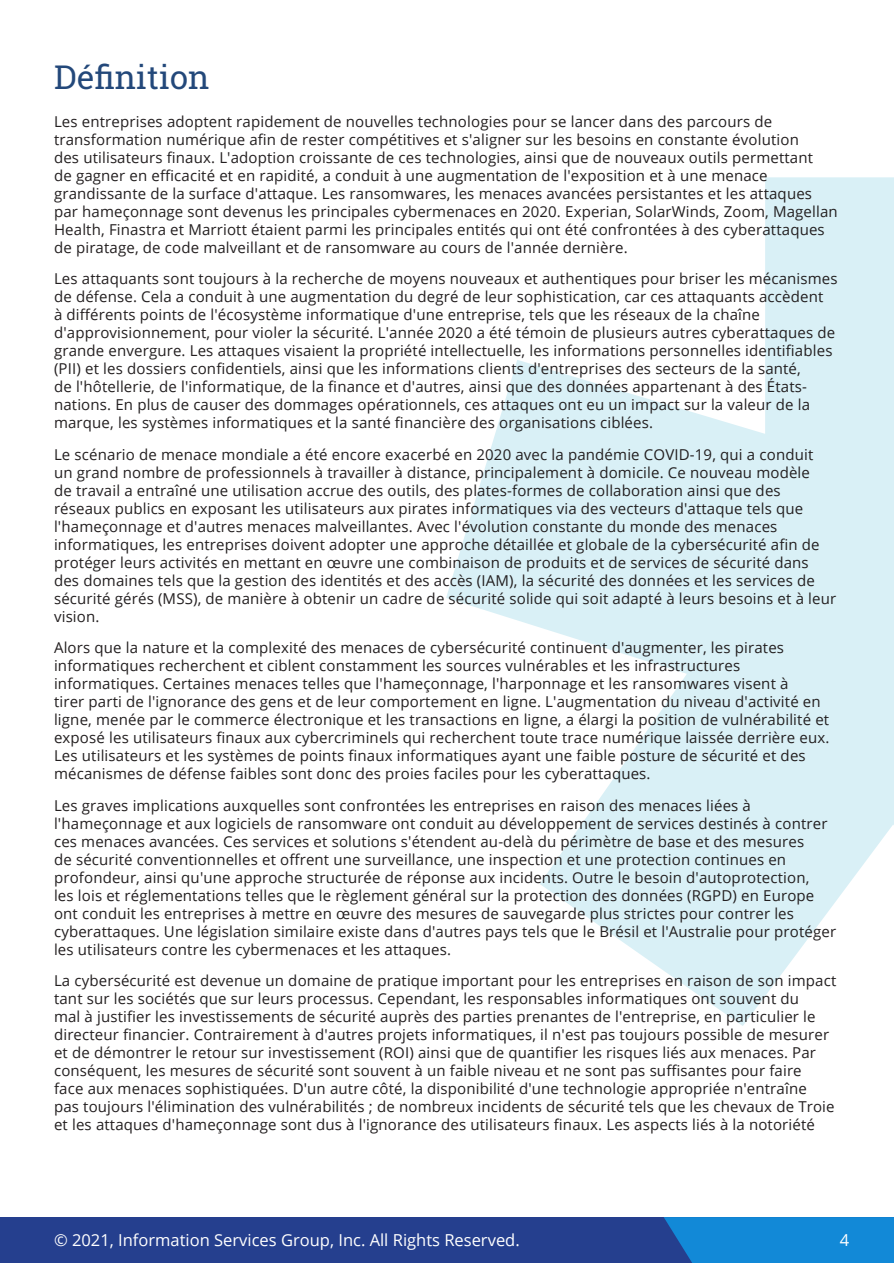
<style>
.page{position:relative;width:894px;height:1263px;background:#fff}
.page>*{position:absolute;margin:0;border:0;box-sizing:border-box;transform-origin:0 0}
.t1{font:33px "Roboto Slab";color:#23487a}
.t2{font:16.5px "Open Sans";color:#fff}
.t3{font:15px/18px "Open Sans";letter-spacing:.01em;color:#231f20}
</style>
<div class="page">
<svg style="left:446px;top:177px;width:447px;height:849px;fill:#d9f0f6"></svg>
<div style="left:1px;top:1217px;width:892px;height:46px;background:#253f8e"></div>
<div style="left:664px;top:1217px;width:229px;height:46px;background:#1289d7"></div>
<p class="t1" style="left:54px;top:54px;width:157px">Définition</p>
<p class="t3" style="left:54px;top:112px;width:784px">Les entreprises adoptent rapidement de nouvelles technologies pour se lancer dans des parcours de transformation numérique afin de rester compétitives et s'aligner sur les besoins en constante évolution<br>des utilisateurs finaux. L'adoption croissante de ces technologies, ainsi que de nouveaux outils permettant<br>de gagner en efficacité et en rapidité, a conduit à une augmentation de l'exposition et à une menace grandissante de la surface d'attaque. Les ransomwares, les menaces avancées persistantes et les attaques par hameçonnage sont devenus les principales cybermenaces en 2020. Experian, SolarWinds, Zoom, Magellan Health, Finastra et Marriott étaient parmi les principales entités qui ont été confrontées à des cyberattaques de piratage, de code malveillant et de ransomware au cours de l'année dernière.</p>
<p class="t3" style="left:54px;top:269px;width:784px">Les attaquants sont toujours à la recherche de moyens nouveaux et authentiques pour briser les mécanismes de défense. Cela a conduit à une augmentation du degré de leur sophistication, car ces attaquants accèdent<br>à différents points de l'écosystème informatique d'une entreprise, tels que les réseaux de la chaîne d'approvisionnement, pour violer la sécurité. L'année 2020 a été témoin de plusieurs autres cyberattaques de grande envergure. Les attaques visaient la propriété intellectuelle, les informations personnelles identifiables (PII) et les dossiers confidentiels, ainsi que les informations clients d'entreprises des secteurs de la santé,<br>de l'hôtellerie, de l'informatique, de la finance et d'autres, ainsi que des données appartenant à des États&shy;nations. En plus de causer des dommages opérationnels, ces attaques ont eu un impact sur la valeur de la marque, les systèmes informatiques et la santé financière des organisations ciblées.</p>
<p class="t3" style="left:54px;top:445px;width:783px">Le scénario de menace mondiale a été encore exacerbé en 2020 avec la pandémie COVID-19, qui a conduit<br>un grand nombre de professionnels à travailler à distance, principalement à domicile. Ce nouveau modèle<br>de travail a entraîné une utilisation accrue des outils, des plates-formes de collaboration ainsi que des réseaux publics en exposant les utilisateurs aux pirates informatiques via des vecteurs d'attaque tels que l'hameçonnage et d'autres menaces malveillantes. Avec l'évolution constante du monde des menaces informatiques, les entreprises doivent adopter une approche détaillée et globale de la cybersécurité afin de protéger leurs activités en mettant en œuvre une combinaison de produits et de services de sécurité dans des domaines tels que la gestion des identités et des accès (IAM), la sécurité des données et les services de sécurité gérés (MSS), de manière à obtenir un cadre de sécurité solide qui soit adapté à leurs besoins et à leur vision.</p>
<p class="t3" style="left:54px;top:638px;width:776px">Alors que la nature et la complexité des menaces de cybersécurité continuent d'augmenter, les pirates informatiques recherchent et ciblent constamment les sources vulnérables et les infrastructures informatiques. Certaines menaces telles que l'hameçonnage, l'harponnage et les ransomwares visent à<br>tirer parti de l'ignorance des gens et de leur comportement en ligne. L'augmentation du niveau d'activité en ligne, menée par le commerce électronique et les transactions en ligne, a élargi la position de vulnérabilité et exposé les utilisateurs finaux aux cybercriminels qui recherchent toute trace numérique laissée derrière eux.<br>Les utilisateurs et les systèmes de points finaux informatiques ayant une faible posture de sécurité et des mécanismes de défense faibles sont donc des proies faciles pour les cyberattaques.</p>
<p class="t3" style="left:54px;top:796px;width:783px">Les graves implications auxquelles sont confrontées les entreprises en raison des menaces liées à l'hameçonnage et aux logiciels de ransomware ont conduit au développement de services destinés à contrer ces menaces avancées. Ces services et solutions s'étendent au-delà du périmètre de base et des mesures<br>de sécurité conventionnelles et offrent une surveillance, une inspection et une protection continues en profondeur, ainsi qu'une approche structurée de réponse aux incidents. Outre le besoin d'autoprotection,<br>les lois et réglementations telles que le règlement général sur la protection des données (RGPD) en Europe ont conduit les entreprises à mettre en œuvre des mesures de sauvegarde plus strictes pour contrer les cyberattaques. Une législation similaire existe dans d'autres pays tels que le Brésil et l'Australie pour protéger les utilisateurs contre les cybermenaces et les attaques.</p>
<p class="t3" style="left:54px;top:971px;width:783px">La cybersécurité est devenue un domaine de pratique important pour les entreprises en raison de son impact tant sur les sociétés que sur leurs processus. Cependant, les responsables informatiques ont souvent du<br>mal à justifier les investissements de sécurité auprès des parties prenantes de l'entreprise, en particulier le directeur financier. Contrairement à d'autres projets informatiques, il n'est pas toujours possible de mesurer et de démontrer le retour sur investissement (ROI) ainsi que de quantifier les risques liés aux menaces. Par conséquent, les mesures de sécurité sont souvent à un faible niveau et ne sont pas suffisantes pour faire<br>face aux menaces sophistiquées. D'un autre côté, la disponibilité d'une technologie appropriée n'entraîne<br>pas toujours l'élimination des vulnérabilités ; de nombreux incidents de sécurité tels que les chevaux de Troie et les attaques d'hameçonnage sont dus à l'ignorance des utilisateurs finaux. Les aspects liés à la notoriété</p>
<p class="t2" style="left:54px;top:1229px;width:467px">© 2021, Information Services Group, Inc. All Rights Reserved.</p>
<p class="t2" style="left:839px;top:1229px;width:11px">4</p>
</div>
